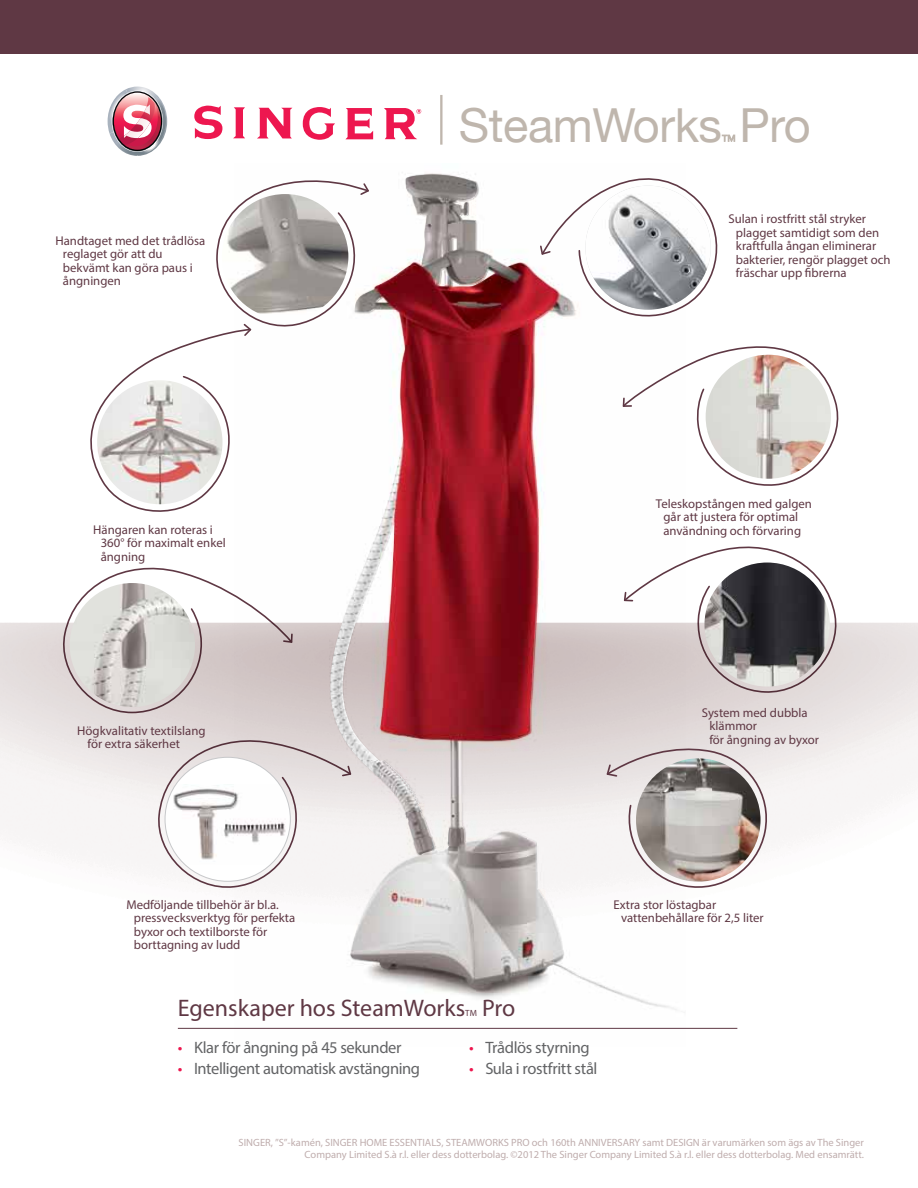
<style>
.page{position:relative;width:918px;height:1188px;background:#fff}
.page>*{position:absolute;margin:0;border:0;box-sizing:border-box;transform-origin:0 0}
.t1{font:46.95px "Helvetica Neue";letter-spacing:-.01em;color:#bfb6ad}
.t2{font:24px "Myriad Pro";color:#5f3844}
.t3{font:16.5px "Myriad Pro";letter-spacing:-.025em;color:#636466}
.t4{font:12.75px/13.5px "Myriad Pro";color:#5f3844}
.t5{font:10.5px/12px "Myriad Pro";color:#bfadad;text-align:right}
.t6{font:9px "Myriad Pro";color:#5f3844}
.s1{color:#ed174f}
</style>
<div class="page">
<div style="left:0;top:0;width:918px;height:53px;background:#5f3844"></div>
<img style="left:234px;top:173px;width:451px;height:855px">
<img style="left:330px;top:175px;width:102px;height:646px">
<hr style="left:178px;top:1028px;width:559px;height:1px;background:#5f3844">
<svg style="left:108px;top:87px;width:59px;height:69px"></svg>
<svg style="left:194px;top:106px;width:28px;height:33px"></svg>
<svg style="left:233px;top:107px;width:12px;height:31px"></svg>
<svg style="left:257px;top:108px;width:35px;height:30px"></svg>
<svg style="left:303px;top:107px;width:32px;height:33px"></svg>
<svg style="left:346px;top:108px;width:27px;height:31px"></svg>
<svg style="left:384px;top:108px;width:37px;height:31px"></svg>
<hr style="left:440px;top:95px;width:3px;height:50px;background:#bfb6ad">
<svg style="left:721px;top:134px;width:15px;height:8px"></svg>
<svg style="left:60px;top:564px;width:234px;height:150px"></svg>
<svg style="left:605px;top:745px;width:169px;height:150px"></svg>
<svg style="left:155px;top:735px;width:198px;height:158px"></svg>
<svg style="left:90px;top:173px;width:280px;height:351px"></svg>
<img style="left:222px;top:194px;width:126px;height:125px">
<svg style="left:622px;top:539px;width:219px;height:156px"></svg>
<svg style="left:539px;top:173px;width:179px;height:152px"></svg>
<img style="left:585px;top:186px;width:126px;height:124px">
<svg style="left:621px;top:340px;width:218px;height:148px"></svg>
<img style="left:706px;top:355px;width:125px;height:124px">
<img style="left:704px;top:563px;width:126px;height:124px">
<img style="left:70px;top:583px;width:125px;height:124px">
<img style="left:636px;top:758px;width:125px;height:124px">
<div style="left:165px;top:757px;width:125px;height:124px;background:#fff;border-radius:50%"></div>
<img style="left:165px;top:784px;width:125px;height:80px">
<p class="t4" style="left:63px;top:233px;width:144px;text-indent:-7px">Handtaget med det trådlösa reglaget gör att du bekvämt kan göra paus i ångningen</p>
<h1 class="t1" style="left:459px;top:97px;width:353px">SteamWorks Pro</h1>
<p class="t4" style="left:736px;top:212px;width:156px;text-indent:-7px">Sulan i rostfritt stål stryker plagget samtidigt som den kraftfulla ångan eliminerar bakterier, rengör plagget och fräschar upp fibrerna</p>
<p class="t4" style="left:656px;top:496px;width:158px;text-align:center">Teleskopstången med galgen går att justera för optimal</p>
<p class="t4" style="left:93px;top:522px;width:121px">Hängaren kan roteras i</p>
<p class="t4" style="left:663px;top:523px;width:139px">användning och förvaring</p>
<p class="t4" style="left:101px;top:536px;width:127px">360° för maximalt enkel ångning</p>
<p class="t4" style="left:87px;top:724px;width:120px;text-indent:-10px">Högkvalitativ textilslang för extra säkerhet</p>
<p class="t4" style="left:709px;top:706px;width:111px;text-indent:-7px">System med dubbla klämmor<br>för ångning av byxor</p>
<p class="t4" style="left:134px;top:898px;width:163px;text-indent:-7px">Medföljande tillbehör är bl.a. pressvecksverktyg för perfekta byxor och textilborste för borttagning av ludd</p>
<p class="t4" style="left:621px;top:898px;width:144px;text-indent:-7px">Extra stor löstagbar vattenbehållare för 2,5 liter</p>
<h2 class="t2" style="left:178px;top:994px;width:289px">Egenskaper hos SteamWorks</h2>
<p class="t6" style="left:465px;top:1008px;width:13px">TM</p>
<h2 class="t2" style="left:482px;top:994px;width:35px">Pro</h2>
<p class="t3" style="left:178px;top:1037px;width:225px"><span class="s1">•</span> Klar för ångning på 45 sekunder</p>
<p class="t3" style="left:178px;top:1058px;width:244px"><span class="s1">•</span> Intelligent automatisk avstängning</p>
<p class="t3" style="left:469px;top:1037px;width:122px"><span class="s1">•</span> Trådlös styrning</p>
<p class="t3" style="left:469px;top:1058px;width:130px"><span class="s1">•</span> Sula i rostfritt stål</p>
<p class="t5" style="left:239px;top:1136px;width:280px">SINGER, ”S”-kamén, SINGER HOME ESSENTIALS, STEAMWORKS PRO</p>
<p class="t5" style="left:305px;top:1136px;width:561px">och 160th ANNIVERSARY samt DESIGN är varumärken som ägs av The Singer<br>Company Limited S.à r.l. eller dess dotterbolag. ©2012 The Singer Company Limited S.à r.l. eller dess dotterbolag. Med ensamrätt.</p>
</div>
